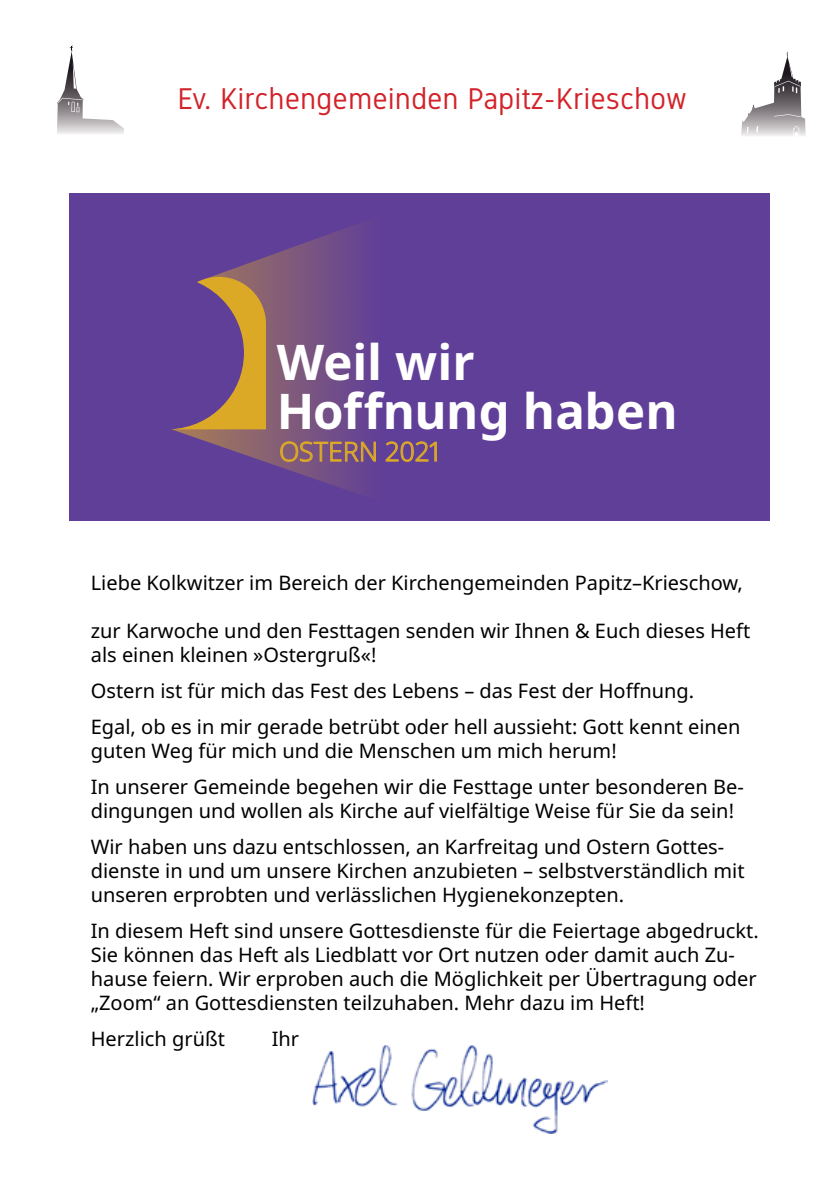
<style>
.page{position:relative;width:840px;height:1191px;background:#fff}
.page>*{position:absolute;margin:0;border:0;box-sizing:border-box;transform-origin:0 0}
.t1{font:700 49.2px/49.2px "Noto Sans";letter-spacing:.005em;color:#fff}
.t2{font:30px "Gidole";color:#d2232a}
.t3{font:300 26.6px "Noto Sans";color:#dca927}
.t4{font:20px/24px "Noto Sans";color:#000}
</style>
<div class="page">
<img style="left:312px;top:1045px;width:295px;height:88px">
<img style="left:741px;top:56px;width:64px;height:80px">
<svg style="left:746px;top:127px;width:2px;height:6px"></svg>
<svg style="left:773px;top:114px;width:27px;height:3px"></svg>
<svg style="left:793px;top:126px;width:5px;height:10px"></svg>
<svg style="left:774px;top:63px;width:26px;height:30px"></svg>
<img style="left:57px;top:51px;width:67px;height:83px">
<svg style="left:73px;top:62px;width:3px;height:27px"></svg>
<svg style="left:58px;top:98px;width:25px;height:14px"></svg>
<svg style="left:69px;top:45px;width:4px;height:6px"></svg>
<div style="left:70px;top:193px;width:699px;height:327px;background:#603f99"></div>
<svg style="left:171px;top:227px;width:181px;height:264px"></svg>
<svg style="left:280px;top:441px;width:96px;height:21px"></svg>
<svg style="left:385px;top:441px;width:51px;height:21px"></svg>
<h2 class="t2" style="left:177px;top:81px;width:511px">Ev. Kirchengemeinden Papitz-Krieschow</h2>
<h1 class="t1" style="left:276px;top:339px;width:402px">Weil wir<br>Hoffnung haben</h1>
<h3 class="t3" style="left:279px;top:433px;width:162px">OSTERN 2021</h3>
<p class="t4" style="left:91px;top:571px;width:653px">Liebe Kolkwitzer im Bereich der Kirchengemeinden Papitz–Krieschow,</p>
<p class="t4" style="left:91px;top:619px;width:660px">zur Karwoche und den Festtagen senden wir Ihnen &amp; Euch dieses Heft als einen kleinen »Ostergruß«!</p>
<p class="t4" style="left:91px;top:673px;width:651px;line-height:36px">Ostern ist für mich das Fest des Lebens – das Fest der Hoffnung.<br>Egal, ob es in mir gerade betrübt oder hell aussieht: Gott kennt einen</p>
<p class="t4" style="left:91px;top:733px;width:654px;line-height:36px">guten Weg für mich und die Menschen um mich herum!<br>In unserer Gemeinde begehen wir die Festtage unter besonderen Be-</p>
<p class="t4" style="left:91px;top:793px;width:644px;line-height:36px">dingungen und wollen als Kirche auf vielfältige Weise für Sie da sein!<br>Wir haben uns dazu entschlossen, an Karfreitag und Ostern Gottes-</p>
<p class="t4" style="left:91px;top:859px;width:655px">dienste in und um unsere Kirchen anzubieten – selbstverständlich mit unseren erprobten und verlässlichen Hygienekonzepten.</p>
<p class="t4" style="left:91px;top:919px;width:669px">In diesem Heft sind unsere Gottesdienste für die Feiertage abgedruckt.<br>Sie können das Heft als Liedblatt vor Ort nutzen oder damit auch Zu&shy;hause feiern. Wir erproben auch die Möglichkeit per Übertragung oder „Zoom“ an Gottesdiensten teilzuhaben. Mehr dazu im Heft!</p>
<p class="t4" style="left:91px;top:1027px;width:135px">Herzlich grüßt</p>
<p class="t4" style="left:272px;top:1027px;width:29px">Ihr</p>
</div>
